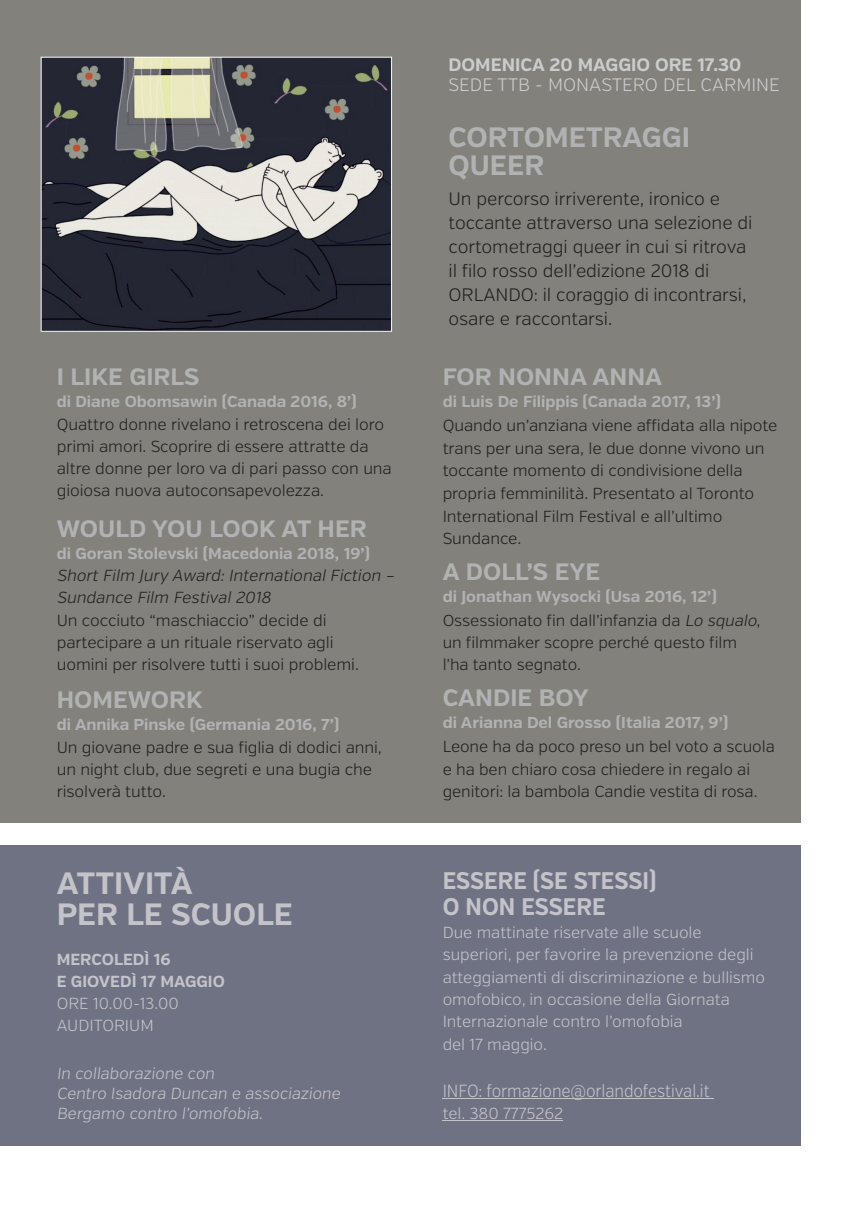
<style>
.page{position:relative;width:857px;height:1208px;background:#fff}
.page>*{position:absolute;margin:0;border:0;box-sizing:border-box;transform-origin:0 0}
.t1{font:700 30.8px/30.8px "Verb";color:#c5c3ca}
.t2{font:700 28px/28px "Verb";color:#b1b2b3}
.t3{font:700 24px/26.4px "Verb";color:#c5c3ca;scale:.92 1}
.t4{font:700 23.6px "Verb";color:#b1b2b3}
.t5{font:300 18px/24px "Verb";letter-spacing:-.005em;color:#231f20}
.t6{font:300 18px "Verb";color:#cbcccd}
.t7{font:700 18px "Verb";color:#cbcccd}
.t8{font:300 17.6px "Verb";letter-spacing:-.005em;color:#c5c3ca;scale:.91 1}
.t9{font:300 16px/22px "Verb";letter-spacing:-.005em;color:#231f20}
.t10{font:300 16px/22.4px "Verb";letter-spacing:-.005em;color:#c5c3ca}
.t11{font:italic 300 16px/22px "Verb";color:#231f20}
.t12{font:700 16px/22px "Verb";color:#c5c3ca}
.t13{font:700 15.8px "Verb";color:#b1b2b3}
.t14{font:300 15.8px/24px "Verb";letter-spacing:-.005em;color:#231f20}
.s1{font-weight:700;color:#b1b2b3}
.s2{font-style:italic}
</style>
<div class="page">
<div style="left:0;top:0;width:799px;height:822px;background:#82817c"></div>
<div style="left:0;top:845px;width:799px;height:300px;background:#6f7283"></div>
<svg style="left:41px;top:57px;width:351px;height:275px;fill:#242633"></svg>
<hr style="left:442px;top:1098px;width:271px;height:1px;background:#c5c3ca">
<hr style="left:442px;top:1120px;width:121px;height:1px;background:#c5c3ca">
<h3 class="t4" style="left:57px;top:362px;width:144px">I LIKE GIRLS</h3>
<p class="t13" style="left:57px;top:391px;width:301px">di Diane Obomsawin (Canada 2016, 8’)</p>
<p class="t9" style="left:57px;top:414px;width:336px">Quattro donne rivelano i retroscena dei loro primi amori. Scoprire di essere attratte da altre donne per loro va di pari passo con una gioiosa nuova autoconsapevolezza.</p>
<h3 class="t4" style="left:57px;top:514px;width:311px">WOULD YOU LOOK AT HER</h3>
<p class="t13" style="left:57px;top:543px;width:315px">di Goran Stolevski (Macedonia 2018, 19’)</p>
<p class="t11" style="left:57px;top:564px;width:342px">Short Film Jury Award: International Fiction –<br>Sundance Film Festival 2018</p>
<p class="t9" style="left:57px;top:610px;width:303px">Un cocciuto “maschiaccio” decide di partecipare a un rituale riservato agli uomini per risolvere tutti i suoi problemi.</p>
<h3 class="t4" style="left:57px;top:685px;width:147px">HOMEWORK</h3>
<p class="t13" style="left:57px;top:714px;width:284px">di Annika Pinske (Germania 2016, 7’)</p>
<p class="t9" style="left:57px;top:737px;width:326px">Un giovane padre e sua figlia di dodici anni, un night club, due segreti e una bugia che risolverà tutto.</p>
<h1 class="t1" style="left:57px;top:868px;width:237px">ATTIVITÀ<br>PER LE SCUOLE</h1>
<p class="t12" style="left:57px;top:948px;width:169px">MERCOLEDÌ 16<br>E GIOVEDÌ 17 MAGGIO</p>
<p class="t10" style="left:57px;top:992px;width:123px">ORE 10.00-13.00<br>AUDITORIUM</p>
<p class="t10" style="left:57px;top:1063px;width:287px;line-height:20px">In collaborazione con<br>Centro Isadora Duncan e associazione<br>Bergamo contro l’omofobia.</p>
<p class="t7" style="left:448px;top:54px;width:294px">DOMENICA 20 MAGGIO ORE 17.30</p>
<p class="t6" style="left:448px;top:74px;width:332px">SEDE TTB - MONASTERO DEL CARMINE</p>
<h2 class="t2" style="left:448px;top:124px;width:243px">CORTOMETRAGGI<br>QUEER</h2>
<p class="t5" style="left:448px;top:187px;width:305px">Un percorso irriverente, ironico e toccante attraverso una selezione di cortometraggi queer in cui si ritrova il filo rosso dell’edizione 2018 di ORLANDO: il coraggio di incontrarsi, osare e raccontarsi.</p>
<h3 class="t4" style="left:442px;top:362px;width:221px">FOR NONNA ANNA</h3>
<p class="t13" style="left:442px;top:392px;width:279px">di Luis De Filippis (Canada 2017, 13’)</p>
<p class="t9" style="left:442px;top:414px;width:336px;line-height:22.6px">Quando un’anziana viene affidata alla nipote trans per una sera, le due donne vivono un toccante momento di condivisione della propria femminilità. Presentato al Toronto International Film Festival e all’ultimo Sundance.</p>
<h3 class="t4" style="left:442px;top:557px;width:159px">A DOLL’S EYE</h3>
<p class="t14" style="left:442px;top:584px;width:319px"><span class="s1">di Jonathan Wysocki (Usa 2016, 12’)<br></span>Ossessionato fin dall’infanzia da <span class="s2">Lo squalo</span>,</p>
<p class="t14" style="left:442px;top:631px;width:296px;line-height:22.2px">un filmmaker scopre perché questo film l’ha tanto segnato.</p>
<h3 class="t4" style="left:442px;top:683px;width:147px">CANDIE BOY</h3>
<p class="t13" style="left:442px;top:713px;width:287px">di Arianna Del Grosso (Italia 2017, 9’)</p>
<p class="t9" style="left:442px;top:735px;width:333px;line-height:22.6px">Leone ha da poco preso un bel voto a scuola e ha ben chiaro cosa chiedere in regalo ai genitori: la bambola Candie vestita di rosa.</p>
<h3 class="t3" style="left:442px;top:867px;width:233px">ESSERE (SE STESSI)<br>O NON ESSERE</h3>
<p class="t10" style="left:442px;top:921px;width:324px">Due mattinate riservate alle scuole superiori, per favorire la prevenzione degli atteggiamenti di discriminazione e bullismo omofobico, in occasione della Giornata Internazionale contro l’omofobia<br>del 17 maggio.</p>
<p class="t8" style="left:442px;top:1080px;width:295px">INFO: formazione@orlandofestival.it</p>
<p class="t10" style="left:442px;top:1102px;width:122px">tel. 380 7775262</p>
</div>
